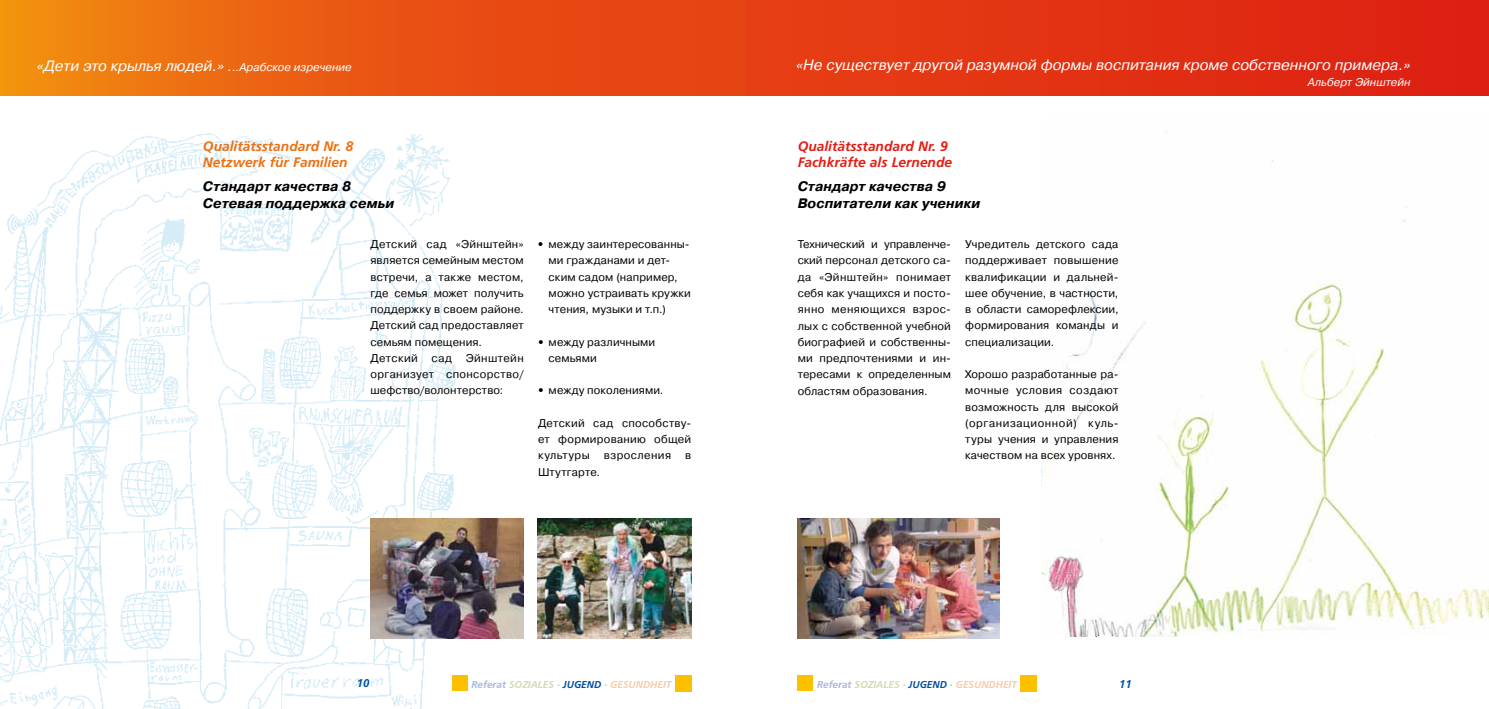
<style>
.page{position:relative;width:1489px;height:709px;background:#fff}
.page>*{position:absolute;margin:0;border:0;box-sizing:border-box;transform-origin:0 0}
.t1{font:italic 15px "Pragmatica Book C";color:#fff}
.t2{font:italic 13.75px/16.2px "Pragmatica Bold C";letter-spacing:.005em;color:#000}
.t3{font:italic 700 13.75px/16.2px "Frutiger";color:#e41d13}
.t4{font:italic 700 13.75px/16.2px "Frutiger";color:#ed7012}
.t5{font:11.25px/16.2px "Pragmatica Book C";letter-spacing:.015em;color:#000;text-align:justify}
.t6{font:italic 11.25px "Pragmatica Book C";color:#fff}
.t7{font:11.25px "Pragmatica Book C";letter-spacing:.035em;color:#000}
.t8{font:italic 700 11.25px "Frutiger";color:#0050a1}
.t9{font:italic 700 10px "Frutiger";color:#f9cba8}
.s1{font-size:13.75px}
.s2{font-size:11.25px}
.s3{font-family:"Frutiger";font-weight:300}
.s4{color:#a8b8dd}
.s5{color:#d3dbb3}
.s6{color:#0050a1}
</style>
<div class="page">
<img style="left:0;top:133px;width:475px;height:576px">
<div style="left:744px;top:0;width:744px;height:96px;background:linear-gradient(to right,#e74014,#dc1f12)"></div>
<svg style="left:0;top:0;width:744px;height:96px;background:#ea5d12"></svg>
<img style="left:1041px;top:131px;width:447px;height:505px">
<img style="left:797px;top:518px;width:202px;height:120px">
<img style="left:538px;top:518px;width:153px;height:120px">
<img style="left:370px;top:518px;width:154px;height:120px">
<div style="left:1020px;top:675px;width:17px;height:16px;background:#fcc000"></div>
<div style="left:797px;top:675px;width:16px;height:16px;background:#fcc000"></div>
<div style="left:675px;top:675px;width:16px;height:16px;background:#fcc000"></div>
<div style="left:452px;top:675px;width:15px;height:16px;background:#fcc000"></div>
<h1 class="t1" style="left:37px;top:57px;width:316px">«Дети это крылья людей.» <span class="s1">.</span><span class="s2">..Арабское изречение</span></h1>
<p class="t4" style="left:203px;top:138px;width:152px">Qualitätsstandard Nr. 8<br>Netzwerk für Familien</p>
<h1 class="t1" style="left:796px;top:56px;width:616px">«Не существует другой разумной формы воспитания кроме собственного примера.»</h1>
<p class="t6" style="left:1307px;top:76px;width:104px">Альберт Эйнштейн</p>
<p class="t3" style="left:797px;top:138px;width:156px">Qualitätsstandard Nr. 9<br>Fachkräfte als Lernende</p>
<p class="t2" style="left:203px;top:178px;width:193px">Стандарт качества 8<br>Сетевая поддержка семьи</p>
<p class="t2" style="left:797px;top:178px;width:184px">Стандарт качества 9<br>Воспитатели как ученики</p>
<p class="t5" style="left:370px;top:236px;width:155px;text-align:left">Детский сад «Эйнштейн» является семейным местом встречи, а также местом, где семья может получить поддержку в своем районе.<br>Детский сад предоставляет семьям помещения.<br>Детский сад Эйнштейн организует спонсорство/ шефство/волонтерство:</p>
<p class="t5" style="left:965px;top:236px;width:155px">Учредитель детского сада поддерживает повышение квалификации и дальней&shy;шее обучение, в частности, в области саморефлексии, формирования команды и специализации.</p>
<p class="t5" style="left:797px;top:236px;width:155px">Технический и управленче&shy;ский персонал детского са&shy;да «Эйнштейн» понимает себя как учащихся и посто&shy;янно меняющихся взрос&shy;лых с собственной учебной биографией и собственны&shy;ми предпочтениями и ин&shy;тересами к определенным областям образования.</p>
<p class="t5" style="left:548px;top:236px;width:144px;text-align:left;text-indent:-11px"><span class="s3">•</span> между заинтересованны&shy;ми гражданами и дет&shy;ским садом (например, можно устраивать кружки чтения, музыки и т.п.)</p>
<p class="t5" style="left:548px;top:334px;width:108px;text-indent:-11px"><span class="s3">•</span> между различными семьями</p>
<p class="t5" style="left:538px;top:382px;width:127px"><span class="s3">•</span> между поколениями.</p>
<p class="t5" style="left:538px;top:415px;width:155px">Детский сад способству&shy;ет формированию общей культуры</p>
<p class="t5" style="left:965px;top:366px;width:155px">Хорошо разработанные ра&shy;мочные условия создают возможность для высокой (организационной) куль&shy;туры учения и управления качеством на всех уровнях.</p>
<p class="t7" style="left:604px;top:449px;width:69px">взросления</p>
<p class="t5" style="left:685px;top:447px;width:8px">в</p>
<p class="t5" style="left:538px;top:464px;width:64px">Штутгарте.</p>
<p class="t8" style="left:357px;top:676px;width:14px">10</p>
<p class="t9" style="left:471px;top:678px;width:201px"><span class="s4">Referat</span> <span class="s5">SOZIALES</span> <span class="s4">·</span> <span class="s6">JUGEND</span> <span class="s4">·</span> GESUNDHEIT</p>
<p class="t9" style="left:817px;top:678px;width:201px"><span class="s4">Referat</span> <span class="s5">SOZIALES</span> <span class="s4">·</span> <span class="s6">JUGEND</span> <span class="s4">·</span> GESUNDHEIT</p>
<p class="t8" style="left:1119px;top:677px;width:14px">11</p>
</div>
